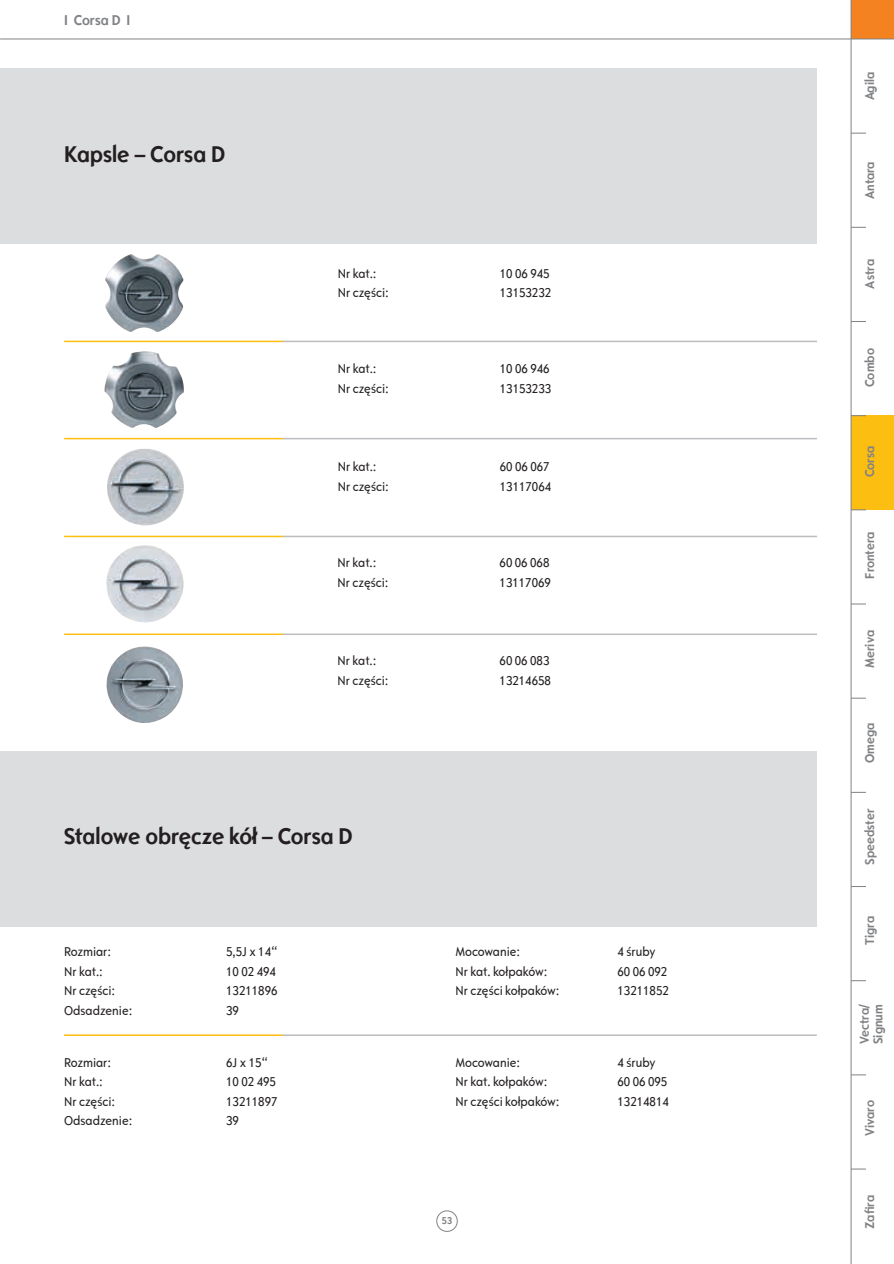
<style>
.page{position:relative;width:894px;height:1264px;background:#fff}
.page>*{position:absolute;margin:0;border:0;box-sizing:border-box;transform-origin:0 0}
.t1{font:700 24px "Opel Sans Condensed";color:#231f20}
.t2{font:700 15px "Opel Sans Condensed";color:#808285}
.t3{font:condensed 13.5px "Opel Sans";color:#231f20}
.t4{font:700 13.5px/13.5px "Opel Sans Condensed";color:#808285}
.t5{font:700 13.5px "Opel Sans Condensed";letter-spacing:-.02em;color:#808285}
.t6{font:700 10.5px "Opel Sans Condensed";color:#808285}
</style>
<div class="page">
<div style="left:851px;top:416px;width:42px;height:94px;background:#fdbe12"></div>
<div style="left:0;top:68px;width:817px;height:176px;background:#dcdddf"></div>
<hr style="left:282px;top:341px;width:535px;height:1px;background:#bcbdc0">
<hr style="left:64px;top:341px;width:219px;height:1px;background:#fdbe12">
<img style="left:105px;top:254px;width:79px;height:78px">
<hr style="left:282px;top:438px;width:535px;height:1px;background:#bcbdc0">
<hr style="left:64px;top:438px;width:219px;height:1px;background:#fdbe12">
<img style="left:107px;top:449px;width:77px;height:77px">
<img style="left:104px;top:351px;width:80px;height:77px">
<hr style="left:282px;top:536px;width:535px;height:1px;background:#bcbdc0">
<hr style="left:64px;top:536px;width:219px;height:1px;background:#fdbe12">
<hr style="left:282px;top:633px;width:535px;height:2px;background:#bcbdc0">
<hr style="left:64px;top:633px;width:219px;height:2px;background:#fdbe12">
<div style="left:0;top:751px;width:816px;height:175px;background:#dcdddf"></div>
<hr style="left:282px;top:1034px;width:534px;height:2px;background:#bcbdc0">
<hr style="left:64px;top:1034px;width:219px;height:2px;background:#fdbe12">
<img style="left:106px;top:646px;width:77px;height:77px">
<img style="left:106px;top:545px;width:78px;height:78px">
<svg style="left:851px;top:133px;width:15px;height:1px"></svg>
<svg style="left:851px;top:227px;width:15px;height:1px"></svg>
<svg style="left:851px;top:321px;width:15px;height:1px"></svg>
<svg style="left:851px;top:415px;width:15px;height:1px"></svg>
<svg style="left:851px;top:509px;width:15px;height:1px"></svg>
<svg style="left:851px;top:603px;width:15px;height:1px"></svg>
<svg style="left:851px;top:698px;width:15px;height:1px"></svg>
<svg style="left:851px;top:792px;width:15px;height:1px"></svg>
<svg style="left:851px;top:886px;width:15px;height:1px"></svg>
<svg style="left:851px;top:980px;width:15px;height:1px"></svg>
<svg style="left:851px;top:1074px;width:15px;height:1px"></svg>
<svg style="left:851px;top:1168px;width:15px;height:1px"></svg>
<div style="left:851px;top:0;width:42px;height:39px;background:#f58220"></div>
<hr style="left:0;top:39px;width:893px;height:1px;background:#808285">
<div style="left:436px;top:1210px;width:21px;height:21px;border:1px solid #808285;border-radius:50%"></div>
<hr style="left:850px;top:0;width:1px;height:1263px;background:#808285">
<p class="t2" style="left:64px;top:11px;width:68px">I Corsa D I</p>
<h1 class="t1" style="left:64px;top:140px;width:163px">Kapsle – Corsa D</h1>
<p class="t3" style="left:338px;top:265px;width:40px">Nr kat.:</p>
<p class="t3" style="left:500px;top:265px;width:51px">10 06 945</p>
<p class="t3" style="left:338px;top:285px;width:53px">Nr części:</p>
<p class="t3" style="left:500px;top:285px;width:53px">13153232</p>
<p class="t3" style="left:338px;top:361px;width:40px">Nr kat.:</p>
<p class="t3" style="left:500px;top:361px;width:51px">10 06 946</p>
<p class="t3" style="left:338px;top:380px;width:53px">Nr części:</p>
<p class="t3" style="left:500px;top:380px;width:53px">13153233</p>
<p class="t3" style="left:338px;top:459px;width:40px">Nr kat.:</p>
<p class="t3" style="left:500px;top:459px;width:51px">60 06 067</p>
<p class="t3" style="left:338px;top:478px;width:53px">Nr części:</p>
<p class="t3" style="left:500px;top:478px;width:53px">13117064</p>
<p class="t3" style="left:337px;top:555px;width:40px">Nr kat.:</p>
<p class="t3" style="left:499px;top:555px;width:51px">60 06 068</p>
<p class="t3" style="left:337px;top:574px;width:53px">Nr części:</p>
<p class="t3" style="left:499px;top:574px;width:53px">13117069</p>
<p class="t3" style="left:337px;top:653px;width:40px">Nr kat.:</p>
<p class="t3" style="left:499px;top:653px;width:51px">60 06 083</p>
<p class="t3" style="left:337px;top:672px;width:53px">Nr części:</p>
<p class="t3" style="left:499px;top:672px;width:53px">13214658</p>
<h1 class="t1" style="left:64px;top:822px;width:290px">Stalowe obręcze kół – Corsa D</h1>
<p class="t3" style="left:64px;top:943px;width:49px">Rozmiar:</p>
<p class="t3" style="left:226px;top:943px;width:53px">5,5J x 14“</p>
<p class="t3" style="left:64px;top:963px;width:40px">Nr kat.:</p>
<p class="t3" style="left:226px;top:963px;width:51px">10 02 494</p>
<p class="t3" style="left:64px;top:982px;width:53px">Nr części:</p>
<p class="t3" style="left:226px;top:982px;width:53px">13211896</p>
<p class="t3" style="left:64px;top:1002px;width:70px">Odsadzenie:</p>
<p class="t3" style="left:226px;top:1002px;width:14px">39</p>
<p class="t3" style="left:64px;top:1054px;width:49px">Rozmiar:</p>
<p class="t3" style="left:226px;top:1054px;width:43px">6J x 15“</p>
<p class="t3" style="left:64px;top:1074px;width:40px">Nr kat.:</p>
<p class="t3" style="left:226px;top:1074px;width:51px">10 02 495</p>
<p class="t3" style="left:64px;top:1093px;width:53px">Nr części:</p>
<p class="t3" style="left:226px;top:1093px;width:53px">13211897</p>
<p class="t3" style="left:64px;top:1113px;width:70px">Odsadzenie:</p>
<p class="t3" style="left:226px;top:1113px;width:14px">39</p>
<p class="t3" style="left:455px;top:943px;width:66px">Mocowanie:</p>
<p class="t3" style="left:617px;top:943px;width:39px">4 śruby</p>
<p class="t3" style="left:455px;top:963px;width:93px">Nr kat. kołpaków:</p>
<p class="t3" style="left:617px;top:963px;width:51px">60 06 092</p>
<p class="t3" style="left:455px;top:982px;width:106px">Nr części kołpaków:</p>
<p class="t3" style="left:617px;top:982px;width:53px">13211852</p>
<p class="t3" style="left:455px;top:1054px;width:66px">Mocowanie:</p>
<p class="t3" style="left:617px;top:1054px;width:39px">4 śruby</p>
<p class="t3" style="left:455px;top:1074px;width:93px">Nr kat. kołpaków:</p>
<p class="t3" style="left:617px;top:1074px;width:51px">60 06 095</p>
<p class="t3" style="left:455px;top:1093px;width:106px">Nr części kołpaków:</p>
<p class="t3" style="left:617px;top:1093px;width:53px">13214814</p>
<p class="t6" style="left:442px;top:1214px;width:12px">53</p>
<p class="t4" style="left:863px;top:100px;width:30px;rotate:-90deg">Agila</p>
<p class="t4" style="left:863px;top:199px;width:39px;rotate:-90deg">Antara</p>
<p class="t4" style="left:863px;top:289px;width:31px;rotate:-90deg">Astra</p>
<p class="t4" style="left:863px;top:387px;width:40px;rotate:-90deg">Combo</p>
<p class="t4" style="left:863px;top:477px;width:33px;rotate:-90deg">Corsa</p>
<p class="t5" style="left:861px;top:578px;width:48px;rotate:-90deg">Frontera</p>
<p class="t4" style="left:863px;top:668px;width:40px;rotate:-90deg">Meriva</p>
<p class="t4" style="left:863px;top:763px;width:42px;rotate:-90deg">Omega</p>
<p class="t4" style="left:863px;top:864px;width:58px;rotate:-90deg">Speedster</p>
<p class="t4" style="left:863px;top:945px;width:30px;rotate:-90deg">Tigra</p>
<p class="t4" style="left:857px;top:1044px;width:42px;rotate:-90deg">Vectra/<br>Signum</p>
<p class="t4" style="left:863px;top:1135px;width:37px;rotate:-90deg">Vivaro</p>
<p class="t4" style="left:863px;top:1228px;width:35px;rotate:-90deg">Zafira</p>
</div>
